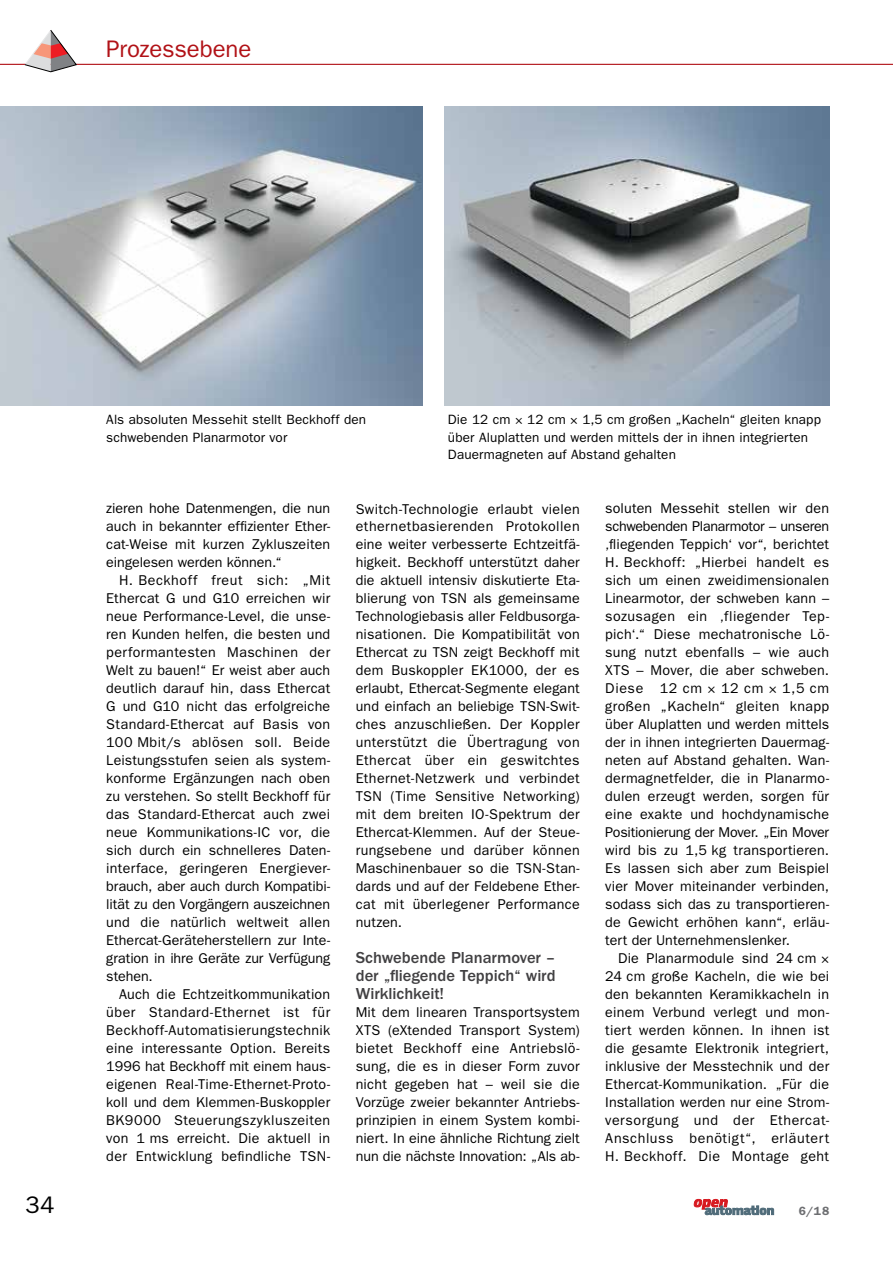
<style>
.page{position:relative;width:893px;height:1263px;background:#fff}
.page>*{position:absolute;margin:0;border:0;box-sizing:border-box;transform-origin:0 0}
.t1{font:24px "ITC Franklin Gothic Std";letter-spacing:-.005em;color:#b11116}
.t2{font:24px "ITC Franklin Gothic Std";color:#000}
.t3{font:500 16.5px/18px "ITC Franklin Gothic Std";color:#414042;text-align:justify}
.t4{font:14.25px/18px "ITC Franklin Gothic Std";letter-spacing:.01em;color:#000;text-align:justify}
.t5{font:13.5px/18px "ITC Franklin Gothic Std";letter-spacing:.01em;color:#000}
.t6{font:600 12px "ITC Franklin Gothic Std";color:#6d6e71}
.s1{font-family:"Rotis Serif Std"}
</style>
<div class="page">
<hr style="left:0;top:64px;width:893px;height:1px;background:#b11116">
<svg style="left:24px;top:30px;width:53px;height:42px"></svg>
<svg style="left:694px;top:1199px;width:80px;height:16px"></svg>
<img style="left:444px;top:106px;width:385px;height:299px">
<img style="left:0;top:106px;width:422px;height:299px">
<h1 class="t1" style="left:106px;top:35px;width:147px">Prozessebene</h1>
<p class="t5" style="left:106px;top:410px;width:261px">Als absoluten Messehit stellt Beckhoff den schwebenden Planarmotor vor</p>
<p class="t5" style="left:448px;top:410px;width:375px">Die 12 cm <span class="s1">×</span> 12 cm <span class="s1">×</span> 1,5 cm großen „Kacheln“ gleiten knapp über Aluplatten und werden mittels der in ihnen integrierten<br>Dauermagneten auf Abstand gehalten</p>
<p class="t4" style="left:106px;top:500px;width:225px">zieren hohe Datenmengen, die nun auch in bekannter effizienter Ether&shy;cat-Weise mit kurzen Zykluszeiten eingelesen werden können.“</p>
<p class="t4" style="left:106px;top:572px;width:225px;text-indent:13px">H. Beckhoff freut sich: „Mit Ethercat G und G10 erreichen wir neue Performance-Level, die unse&shy;ren Kunden helfen, die besten und performantesten Maschinen der Welt zu bauen!“ Er weist aber auch deutlich darauf hin, dass Ethercat G und G10 nicht das erfolgreiche Standard-Ethercat auf Basis von 100 Mbit/s ablösen soll. Beide Leistungsstufen seien als system&shy;konforme Ergänzungen nach oben zu verstehen. So stellt Beckhoff für das Standard-Ethercat auch zwei neue Kommunikations-IC vor, die sich durch ein schnelleres Daten&shy;interface, geringeren Energiever&shy;brauch, aber auch durch Kompatibi&shy;lität zu den Vorgängern auszeichnen und die natürlich weltweit allen Ethercat-Geräteherstellern zur Inte&shy;gration in ihre Geräte zur Verfügung stehen.</p>
<p class="t4" style="left:106px;top:985px;width:225px;text-indent:13px">Auch die Echtzeitkommunikation über Standard-Ethernet ist für Beckhoff-Automatisierungstechnik eine interessante Option. Bereits 1996 hat Beckhoff mit einem haus&shy;eigenen Real-Time-Ethernet-Proto&shy;koll und dem Klemmen-Buskoppler BK9000 Steuerungszykluszeiten von 1 ms erreicht. Die aktuell in der Entwicklung befindliche TSN-</p>
<p class="t4" style="left:356px;top:500px;width:225px">Switch-Technologie erlaubt vielen ethernetbasierenden Protokollen eine weiter verbesserte Echtzeitfä&shy;higkeit. Beckhoff unterstützt daher die aktuell intensiv diskutierte Eta&shy;blierung von TSN als gemeinsame Technologiebasis aller Feldbusorga&shy;nisationen. Die Kompatibilität von Ethercat zu TSN zeigt Beckhoff mit dem Buskoppler EK1000, der es erlaubt, Ethercat-Segmente elegant und einfach an beliebige TSN-Swit&shy;ches anzuschließen. Der Koppler unterstützt die Übertragung von Ethercat über ein geswitchtes Ethernet-Netzwerk und verbindet TSN (Time Sensitive Networking) mit dem breiten IO-Spektrum der Ethercat-Klemmen. Auf der Steue&shy;rungsebene und darüber können Maschinenbauer so die TSN-Stan&shy;dards und auf der Feldebene Ether&shy;cat mit überlegener Performance nutzen.</p>
<p class="t3" style="left:356px;top:949px;width:201px">Schwebende Planarmover – der „fliegende Teppich“ wird Wirklichkeit!</p>
<p class="t4" style="left:356px;top:1003px;width:225px">Mit dem linearen Transportsystem XTS (eXtended Transport System) bietet Beckhoff eine Antriebslö&shy;sung, die es in dieser Form zuvor nicht gegeben hat – weil sie die Vorzüge zweier bekannter Antriebs&shy;prinzipien in einem System kombi&shy;niert. In eine ähnliche Richtung zielt nun die nächste Innovation: „Als ab-</p>
<p class="t4" style="left:605px;top:500px;width:225px">soluten Messehit stellen wir den schwebenden Planarmotor – unseren ‚fliegenden Teppich‘ vor“, berichtet H. Beckhoff: „Hierbei handelt es sich um einen zweidimensionalen Linearmotor, der schweben kann – sozusagen ein ‚fliegender Tep&shy;pich‘.“ Diese mechatronische Lö&shy;sung nutzt ebenfalls – wie auch XTS – Mover, die aber schweben.<br>Diese 12 cm <span class="s1">×</span> 12 cm <span class="s1">×</span> 1,5 cm großen „Kacheln“ gleiten knapp über Aluplatten und werden mittels der in ihnen integrierten Dauermag&shy;neten auf Abstand gehalten. Wan&shy;dermagnetfelder, die in Planarmo&shy;dulen erzeugt werden, sorgen für eine exakte und hochdynamische Positionierung der Mover. „Ein Mover wird bis zu 1,5 kg transportieren.<br>Es lassen sich aber zum Beispiel vier Mover miteinander verbinden, sodass sich das zu transportieren&shy;de Gewicht erhöhen kann“, erläu&shy;tert der Unternehmenslenker.</p>
<p class="t4" style="left:605px;top:949px;width:225px;text-indent:13px">Die Planarmodule sind 24 cm <span class="s1">× </span>24 cm große Kacheln, die wie bei den bekannten Keramikkacheln in einem Verbund verlegt und mon&shy;tiert werden können. In ihnen ist die gesamte Elektronik integriert, inklusive der Messtechnik und der Ethercat-Kommunikation. „Für die Installation werden nur eine Strom&shy;versorgung und der Ethercat-Anschluss benötigt“, erläutert H. Beckhoff. Die Montage geht</p>
<h1 class="t2" style="left:26px;top:1191px;width:30px">34</h1>
<p class="t6" style="left:799px;top:1203px;width:32px">6/18</p>
</div>
